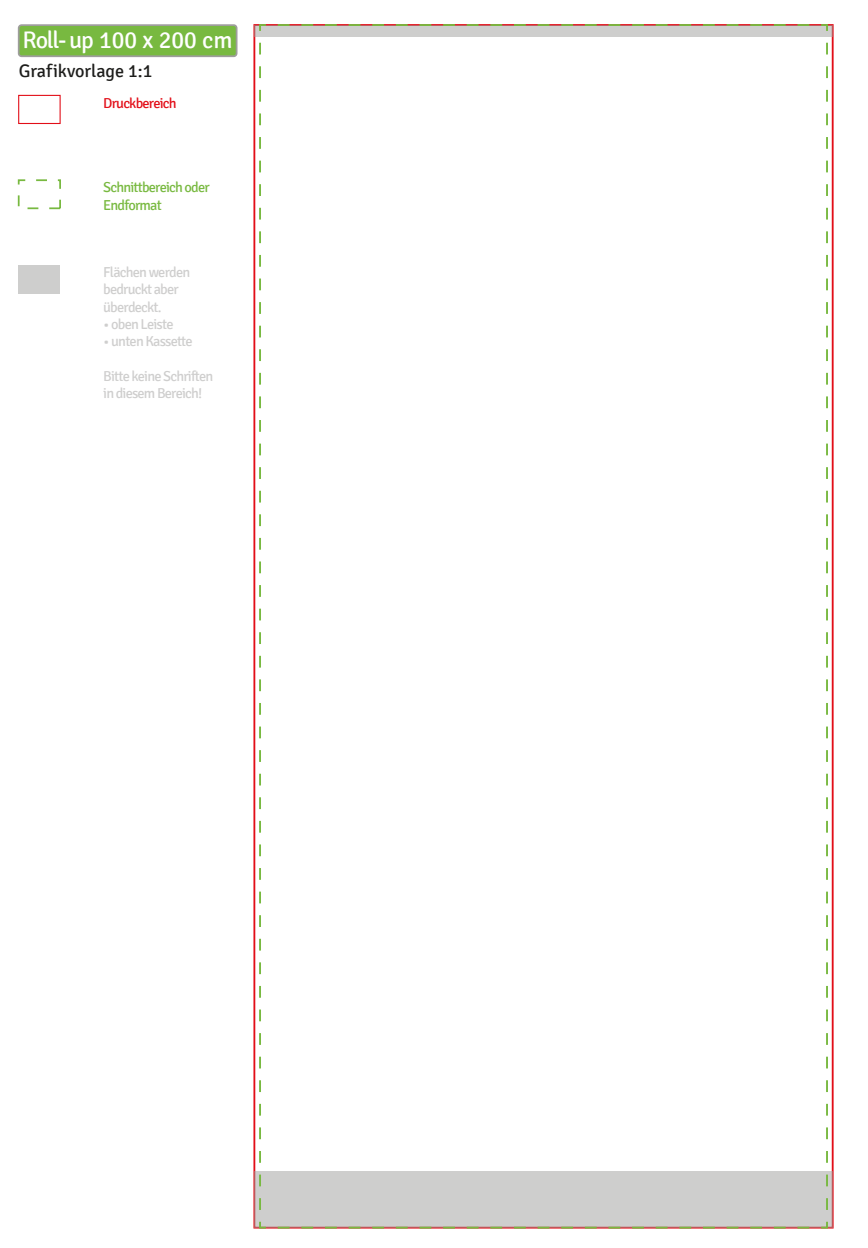
<style>
.page{position:relative;width:868px;height:1248px;background:#fff}
.page>*{position:absolute;margin:0;border:0;box-sizing:border-box;transform-origin:0 0}
.t1{font:24px "Signika";color:#fff}
.t2{font:18.18px "Signika";color:#1d1d1b}
.t3{font:14.4px/17.3px "Signika";letter-spacing:-.055em;color:#9e9d9c}
.t4{font:14.4px/17.3px "Signika";letter-spacing:-.055em;color:#78b940}
.t5{font:14.4px "Signika";letter-spacing:-.055em;color:#e20e18}
</style>
<div class="page">
<div style="left:254px;top:25px;width:579px;height:11px;background:#cececd"></div>
<div style="left:254px;top:1170px;width:579px;height:57px;background:#cececd"></div>
<svg style="left:278px;top:24px;width:551px;height:7px"></svg>
<svg style="left:819px;top:43px;width:10px;height:1186px"></svg>
<svg style="left:258px;top:1221px;width:551px;height:8px"></svg>
<svg style="left:258px;top:24px;width:10px;height:1185px"></svg>
<div style="left:19px;top:25px;width:218px;height:31px;background:#78b940;border-radius:3px"></div>
<div style="left:18px;top:24px;width:219px;height:33px;border:2px solid #9e9d9c;border-radius:3px"></div>
<div style="left:18px;top:95px;width:43px;height:29px;border:1px solid #e20e18"></div>
<div style="left:18px;top:179px;width:43px;height:30px;border:2px dashed #78b940"></div>
<div style="left:19px;top:265px;width:41px;height:28px;background:#cececd"></div>
<h1 class="t1" style="left:23px;top:26px;width:212px">Roll- up 100 x 200 cm</h1>
<p class="t2" style="left:19px;top:60px;width:135px">Grafikvorlage 1:1</p>
<p class="t5" style="left:103px;top:94px;width:75px">Druckbereich</p>
<p class="t4" style="left:103px;top:179px;width:108px">Schnittbereich oder<br>Endformat</p>
<p class="t3" style="left:103px;top:264px;width:89px">Flächen werden bedruckt aber überdeckt.</p>
<p class="t3" style="left:103px;top:316px;width:72px">• oben Leiste</p>
<p class="t3" style="left:103px;top:333px;width:91px">• unten Kassette</p>
<p class="t3" style="left:103px;top:367px;width:112px">Bitte keine Schriften in diesem Bereich!</p>
</div>
